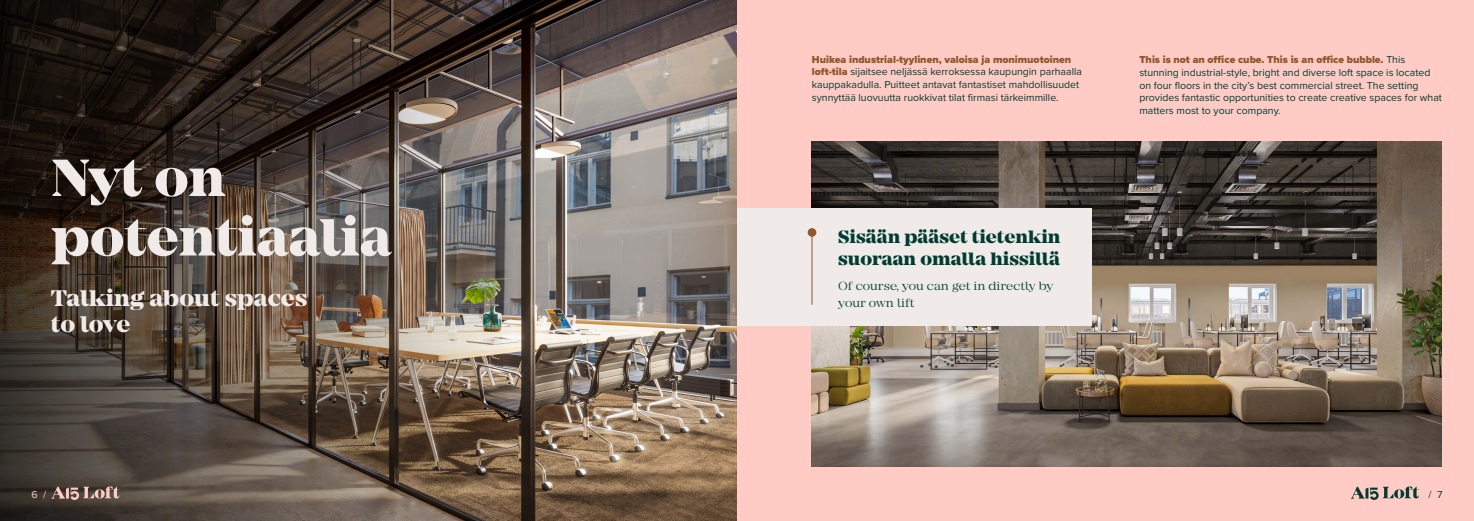
<style>
.page{position:relative;width:1474px;height:521px;background:#fff}
.page>*{position:absolute;margin:0;border:0;box-sizing:border-box;transform-origin:0 0}
.t1{font:800 54.25px/59.5px "Mirador";color:#f0ebe8}
.t2{font:800 23.45px/26px "Mirador";color:#f0ebe8}
.t3{font:800 18.55px/22.2px "Mirador";color:#003c31}
.t4{font:12.25px/16.4px "Mirador";color:#003c31}
.t5{font:10.5px/12.6px "Proxima Nova";color:#003c31}
.t6{font:10.5px "Proxima Nova";color:#ffcbc4}
.s1{font-weight:900;color:#91572d}
</style>
<div class="page">
<div style="left:737px;top:0;width:736px;height:521px;background:#ffcbc4"></div>
<img style="left:536px;top:0;width:201px;height:521px">
<img style="left:0;top:0;width:536px;height:521px">
<img style="left:811px;top:142px;width:630px;height:324px">
<div style="left:737px;top:208px;width:354px;height:117px;background:#f0ebe8"></div>
<hr style="left:811px;top:232px;width:1px;height:73px;background:#91572d">
<svg style="left:807px;top:228px;width:9px;height:9px"></svg>
<svg style="left:1351px;top:486px;width:67px;height:14px"></svg>
<svg style="left:51px;top:486px;width:69px;height:14px"></svg>
<h1 class="t1" style="left:51px;top:150px;width:342px">Nyt on potentiaalia</h1>
<h2 class="t2" style="left:51px;top:286px;width:258px">Talking about spaces to love</h2>
<p class="t5" style="left:812px;top:53px;width:271px"><span class="s1">Huikea industrial-tyylinen, valoisa ja monimuotoinen loft-tila</span> sijaitsee neljässä kerroksessa kaupungin parhaalla kauppakadulla. Puitteet antavat fantastiset mahdollisuudet synnyttää luovuutta ruokkivat tilat firmasi tärkeimmille.</p>
<p class="t5" style="left:1139px;top:53px;width:304px"><span class="s1">This is not an office cube. This is an office bubble.</span> This stunning industrial-style, bright and diverse loft space is located on four floors in the city’s best commercial street. The setting provides fantastic opportunities to create creative spaces for what matters most to your company.</p>
<h3 class="t3" style="left:838px;top:226px;width:224px">Sisään pääset tietenkin suoraan omalla hissillä</h3>
<p class="t4" style="left:838px;top:278px;width:217px">Of course, you can get in directly by your own lift</p>
<p class="t6" style="left:32px;top:487px;width:16px">6 /</p>
<p class="t5" style="left:1428px;top:488px;width:15px">/ 7</p>
</div>
